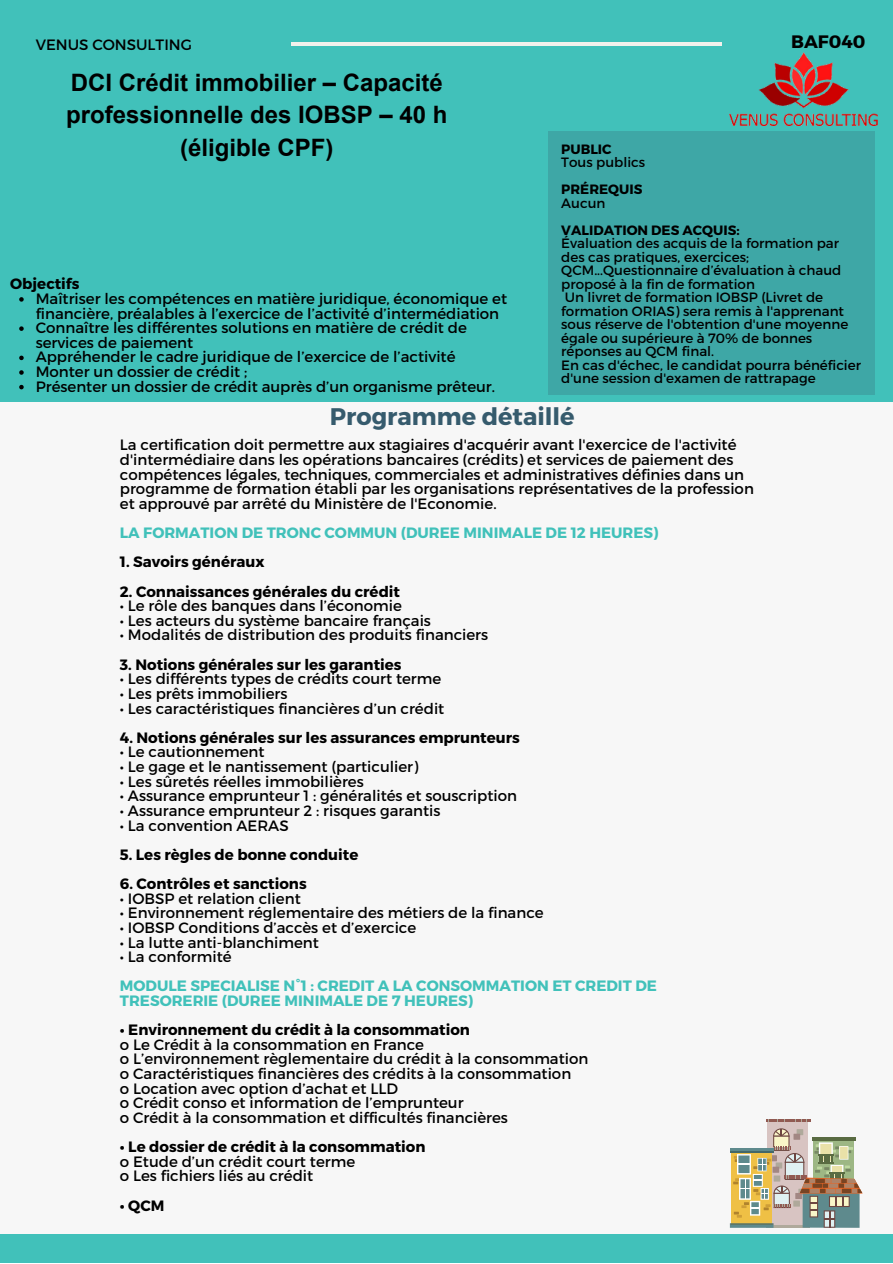
<style>
.page{position:relative;width:893px;height:1264px;background:#fff}
.page>*{position:absolute;margin:0;border:0;box-sizing:border-box;transform-origin:0 0}
.t1{font:700 24px/32.5px "Arial";color:#000;text-align:center}
.t2{font:700 24px "Montserrat";color:#365b6d}
.t3{font:700 18px "Montserrat";color:#000}
.t4{font:15px/14.5px "Montserrat";color:#000}
.t5{font:700 15px "Montserrat";color:#000}
.t6{font:700 15px/14.5px "Montserrat";color:#41c1ba}
.t7{font:13.5px/13.5px "Montserrat";color:#000}
.t8{font:700 13.5px "Montserrat";color:#000}
</style>
<div class="page">
<div style="left:0;top:0;width:892px;height:1262px;background:#41c1ba"></div>
<div style="left:0;top:402px;width:892px;height:830px;background:#f7f7f7"></div>
<svg style="left:625px;top:45px;width:253px;height:281px"></svg>
<hr style="left:291px;top:42px;width:431px;height:3px;background:#f2f1ec">
<div style="left:548px;top:132px;width:326px;height:263px;background:#3ea7a6"></div>
<img style="left:729px;top:52px;width:148px;height:73px">
<div style="left:767px;top:1119px;width:40px;height:106px;background:#d8c4c2"></div>
<hr style="left:765px;top:1118px;width:44px;height:3px;background:#afa99b">
<svg style="left:766px;top:1119px;width:44px;height:2px"></svg>
<div style="left:731px;top:1151px;width:40px;height:75px;background:#efc045"></div>
<hr style="left:729px;top:1150px;width:44px;height:2px;background:#446869">
<hr style="left:729px;top:1223px;width:44px;height:1px;background:#446869">
<hr style="left:729px;top:1147px;width:44px;height:3px;background:#5e8a8d">
<hr style="left:729px;top:1224px;width:44px;height:3px;background:#5e8a8d">
<svg style="left:733px;top:1128px;width:129px;height:99px"></svg>
<svg style="left:19px;top:297px;width:5px;height:5px"></svg>
<svg style="left:19px;top:326px;width:5px;height:5px"></svg>
<svg style="left:19px;top:355px;width:5px;height:5px"></svg>
<svg style="left:19px;top:370px;width:5px;height:5px"></svg>
<svg style="left:19px;top:385px;width:5px;height:4px"></svg>
<p class="t4" style="left:36px;top:36px;width:158px">VENUS CONSULTING</p>
<h1 class="t1" style="left:66px;top:66px;width:383px">DCI Crédit immobilier – Capacité professionnelle des IOBSP – 40 h (éligible CPF)</h1>
<p class="t5" style="left:10px;top:274px;width:71px">Objectifs</p>
<p class="t4" style="left:36px;top:290px;width:473px">Maîtriser les compétences en matière juridique, économique et financière, préalables à l’exercice de l’activité d’intermédiation Connaître les différentes solutions en matière de crédit de services de paiement<br>Appréhender le cadre juridique de l’exercice de l’activité Monter un dossier de crédit ;<br>Présenter un dossier de crédit auprès d’un organisme prêteur.</p>
<p class="t3" style="left:791px;top:30px;width:76px">BAF040</p>
<p class="t8" style="left:561px;top:140px;width:52px">PUBLIC</p>
<p class="t7" style="left:561px;top:155px;width:85px">Tous publics</p>
<p class="t8" style="left:561px;top:181px;width:83px">PRÉREQUIS</p>
<p class="t7" style="left:561px;top:195px;width:46px">Aucun</p>
<p class="t8" style="left:561px;top:221px;width:180px">VALIDATION DES ACQUIS:</p>
<p class="t7" style="left:561px;top:236px;width:301px">Évaluation des acquis de la formation par des cas pratiques, exercices; QCM...Questionnaire d’évaluation à chaud proposé à la fin de formation<br>Un livret de formation IOBSP (Livret de formation ORIAS) sera remis à l'apprenant sous réserve de l'obtention d'une moyenne égale ou supérieure à 70% de bonnes réponses au QCM final.<br>En cas d'échec, le candidat pourra bénéficier d'une session d'examen de rattrapage</p>
<h1 class="t2" style="left:330px;top:401px;width:246px">Programme détaillé</h1>
<p class="t4" style="left:120px;top:437px;width:635px">La certification doit permettre aux stagiaires d'acquérir avant l'exercice de l'activité d'intermédiaire dans les opérations bancaires (crédits) et services de paiement des compétences légales, techniques, commerciales et administratives définies dans un programme de formation établi par les organisations représentatives de la profession et approuvé par arrêté du Ministère de l'Economie.</p>
<p class="t6" style="left:120px;top:525px;width:540px">LA FORMATION DE TRONC COMMUN (DUREE MINIMALE DE 12 HEURES)</p>
<p class="t5" style="left:120px;top:552px;width:146px">1. Savoirs généraux</p>
<p class="t5" style="left:120px;top:581px;width:282px">2. Connaissances générales du crédit</p>
<p class="t4" style="left:120px;top:598px;width:283px">• Le rôle des banques dans l’économie</p>
<p class="t4" style="left:120px;top:612px;width:312px">• Les acteurs du système bancaire français</p>
<p class="t4" style="left:120px;top:627px;width:370px">• Modalités de distribution des produits financiers</p>
<p class="t5" style="left:120px;top:654px;width:283px">3. Notions générales sur les garanties</p>
<p class="t4" style="left:120px;top:671px;width:323px">• Les différents types de crédits court terme</p>
<p class="t4" style="left:120px;top:685px;width:169px">• Les prêts immobiliers</p>
<p class="t4" style="left:120px;top:700px;width:326px">• Les caractéristiques financières d’un crédit</p>
<p class="t5" style="left:120px;top:727px;width:401px">4. Notions générales sur les assurances emprunteurs</p>
<p class="t4" style="left:120px;top:744px;width:146px">• Le cautionnement</p>
<p class="t4" style="left:120px;top:758px;width:300px">• Le gage et le nantissement (particulier)</p>
<p class="t4" style="left:120px;top:773px;width:245px">• Les sûretés réelles immobilières</p>
<p class="t4" style="left:120px;top:788px;width:398px">• Assurance emprunteur 1 : généralités et souscription</p>
<p class="t4" style="left:120px;top:802px;width:322px">• Assurance emprunteur 2 : risques garantis</p>
<p class="t4" style="left:120px;top:817px;width:170px">• La convention AERAS</p>
<p class="t5" style="left:120px;top:844px;width:240px">5. Les règles de bonne conduite</p>
<p class="t5" style="left:120px;top:874px;width:188px">6. Contrôles et sanctions</p>
<p class="t4" style="left:120px;top:890px;width:182px">• IOBSP et relation client</p>
<p class="t4" style="left:120px;top:904px;width:425px">• Environnement réglementaire des métiers de la finance</p>
<p class="t4" style="left:120px;top:919px;width:298px">• IOBSP Conditions d’accès et d’exercice</p>
<p class="t4" style="left:120px;top:934px;width:200px">• La lutte anti-blanchiment</p>
<p class="t4" style="left:120px;top:948px;width:113px">• La conformité</p>
<p class="t6" style="left:120px;top:978px;width:538px">MODULE SPECIALISE N°1 : CREDIT A LA CONSOMMATION ET CREDIT DE<br>TRESORERIE (DUREE MINIMALE DE 7 HEURES)</p>
<p class="t5" style="left:120px;top:1020px;width:351px">• Environnement du crédit à la consommation</p>
<p class="t4" style="left:120px;top:1036px;width:470px">o Le Crédit à la consommation en France<br>o L’environnement règlementaire du crédit à la consommation o Caractéristiques financières des crédits à la consommation<br>o Location avec option d’achat et LLD<br>o Crédit conso et information de l’emprunteur<br>o Crédit à la consommation et difficultés financières</p>
<p class="t5" style="left:120px;top:1137px;width:307px">• Le dossier de crédit à la consommation</p>
<p class="t4" style="left:120px;top:1153px;width:237px">o Etude d’un crédit court terme o Les fichiers liés au crédit</p>
<p class="t5" style="left:120px;top:1195px;width:46px">• QCM</p>
</div>
